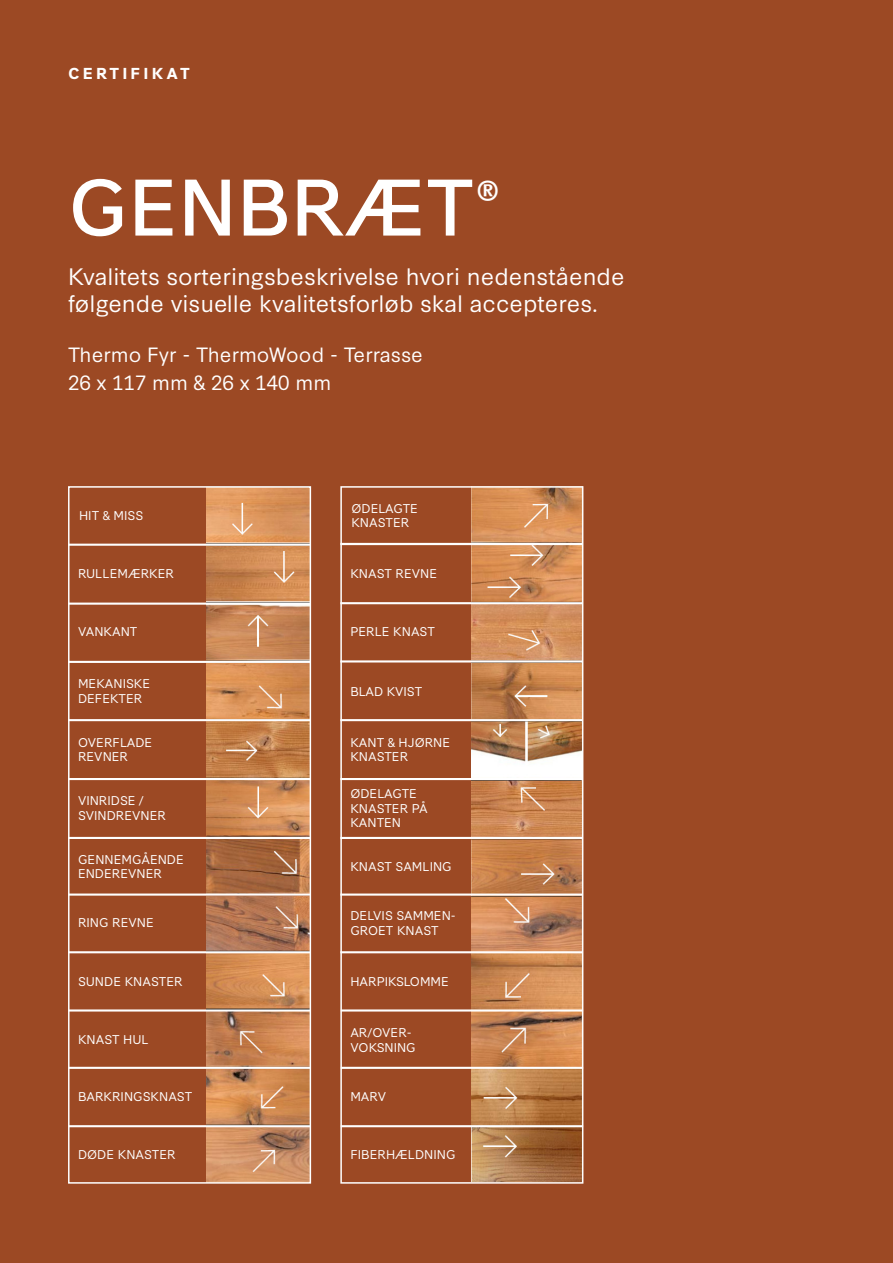
<style>
.page{position:relative;width:893px;height:1263px;background:#9c4924}
.page>*{position:absolute;margin:0;border:0;box-sizing:border-box;transform-origin:0 0}
.t1{font:75.6px "Synthese";color:#fff}
.t2{font:22.5px/27px "Synthese";color:#fff}
.t3{font:19.5px "Synthese";color:#fff}
.t4{font:700 15px "Synthese";letter-spacing:.21em;color:#fff}
.t5{font:12px/14.4px "Synthese";color:#fff}
</style>
<div class="page">
<img style="left:206px;top:489px;width:102px;height:404px">
<img style="left:206px;top:896px;width:102px;height:285px">
<div style="left:68px;top:486px;width:243px;height:698px;border:2px solid #fff"></div>
<hr style="left:68px;top:544px;width:242px;height:2px;background:#fff">
<hr style="left:68px;top:603px;width:242px;height:2px;background:#fff">
<hr style="left:68px;top:661px;width:242px;height:2px;background:#fff">
<hr style="left:68px;top:719px;width:242px;height:2px;background:#fff">
<hr style="left:68px;top:778px;width:242px;height:2px;background:#fff">
<hr style="left:68px;top:837px;width:242px;height:2px;background:#fff">
<hr style="left:68px;top:893px;width:242px;height:3px;background:#fff">
<hr style="left:68px;top:951px;width:242px;height:2px;background:#fff">
<hr style="left:68px;top:1009px;width:243px;height:2px;background:#fff">
<hr style="left:68px;top:1067px;width:243px;height:2px;background:#fff">
<hr style="left:68px;top:1125px;width:243px;height:2px;background:#fff">
<img style="left:472px;top:489px;width:108px;height:462px">
<img style="left:472px;top:953px;width:108px;height:56px">
<img style="left:472px;top:1011px;width:108px;height:56px">
<img style="left:472px;top:1069px;width:108px;height:56px">
<img style="left:472px;top:1127px;width:108px;height:54px">
<hr style="left:340px;top:543px;width:243px;height:2px;background:#fff">
<hr style="left:340px;top:602px;width:243px;height:2px;background:#fff">
<hr style="left:340px;top:660px;width:243px;height:2px;background:#fff">
<hr style="left:340px;top:719px;width:243px;height:2px;background:#fff">
<hr style="left:340px;top:778px;width:243px;height:2px;background:#fff">
<hr style="left:340px;top:837px;width:243px;height:2px;background:#fff">
<hr style="left:340px;top:893px;width:243px;height:3px;background:#fff">
<hr style="left:340px;top:951px;width:243px;height:2px;background:#fff">
<hr style="left:341px;top:1009px;width:242px;height:2px;background:#fff">
<hr style="left:341px;top:1067px;width:242px;height:2px;background:#fff">
<hr style="left:341px;top:1125px;width:242px;height:2px;background:#fff">
<div style="left:340px;top:486px;width:243px;height:698px;border:2px solid #fff"></div>
<p class="t4" style="left:68px;top:62px;width:123px">CERTIFIKAT</p>
<p class="t1" style="left:68px;top:146px;width:435px">GENBRÆT<sup>®</sup></p>
<p class="t2" style="left:68px;top:261px;width:558px">Kvalitets sorteringsbeskrivelse hvori nedenstående følgende visuelle kvalitetsforløb skal accepteres.</p>
<p class="t3" style="left:68px;top:339px;width:357px">Thermo Fyr - ThermoWood - Terrasse</p>
<p class="t3" style="left:68px;top:367px;width:265px">26 x 117 mm &amp; 26 x 140 mm</p>
<p class="t5" style="left:79px;top:507px;width:66px">HIT &amp; MISS</p>
<p class="t5" style="left:78px;top:566px;width:98px">RULLEMÆRKER</p>
<p class="t5" style="left:78px;top:623px;width:61px">VANKANT</p>
<p class="t5" style="left:78px;top:676px;width:74px">MEKANISKE</p>
<p class="t5" style="left:78px;top:690px;width:66px">DEFEKTER</p>
<p class="t5" style="left:78px;top:734px;width:76px">OVERFLADE</p>
<p class="t5" style="left:78px;top:748px;width:52px">REVNER</p>
<p class="t5" style="left:78px;top:793px;width:90px">VINRIDSE /<br>SVINDREVNER</p>
<p class="t5" style="left:78px;top:851px;width:107px">GENNEMGÅENDE</p>
<p class="t5" style="left:78px;top:865px;width:86px">ENDEREVNER</p>
<p class="t5" style="left:78px;top:915px;width:77px">RING REVNE</p>
<p class="t5" style="left:78px;top:973px;width:106px">SUNDE KNASTER</p>
<p class="t5" style="left:78px;top:1031px;width:72px">KNAST HUL</p>
<p class="t5" style="left:78px;top:1088px;width:116px">BARKRINGSKNAST</p>
<p class="t5" style="left:78px;top:1146px;width:99px">DØDE KNASTER</p>
<p class="t5" style="left:351px;top:500px;width:68px">ØDELAGTE</p>
<p class="t5" style="left:351px;top:514px;width:59px">KNASTER</p>
<p class="t5" style="left:350px;top:566px;width:88px">KNAST REVNE</p>
<p class="t5" style="left:350px;top:623px;width:86px">PERLE KNAST</p>
<p class="t5" style="left:350px;top:683px;width:73px">BLAD KVIST</p>
<p class="t5" style="left:350px;top:734px;width:101px">KANT &amp; HJØRNE</p>
<p class="t5" style="left:350px;top:748px;width:59px">KNASTER</p>
<p class="t5" style="left:350px;top:785px;width:68px">ØDELAGTE</p>
<p class="t5" style="left:350px;top:800px;width:79px">KNASTER PÅ</p>
<p class="t5" style="left:350px;top:814px;width:52px">KANTEN</p>
<p class="t5" style="left:350px;top:858px;width:103px">KNAST SAMLING</p>
<p class="t5" style="left:350px;top:907px;width:107px">DELVIS SAMMEN-<br>GROET KNAST</p>
<p class="t5" style="left:350px;top:973px;width:100px">HARPIKSLOMME</p>
<p class="t5" style="left:350px;top:1024px;width:63px">AR/OVER-</p>
<p class="t5" style="left:350px;top:1039px;width:67px">VOKSNING</p>
<p class="t5" style="left:350px;top:1088px;width:37px">MARV</p>
<p class="t5" style="left:350px;top:1146px;width:107px">FIBERHÆLDNING</p>
</div>
